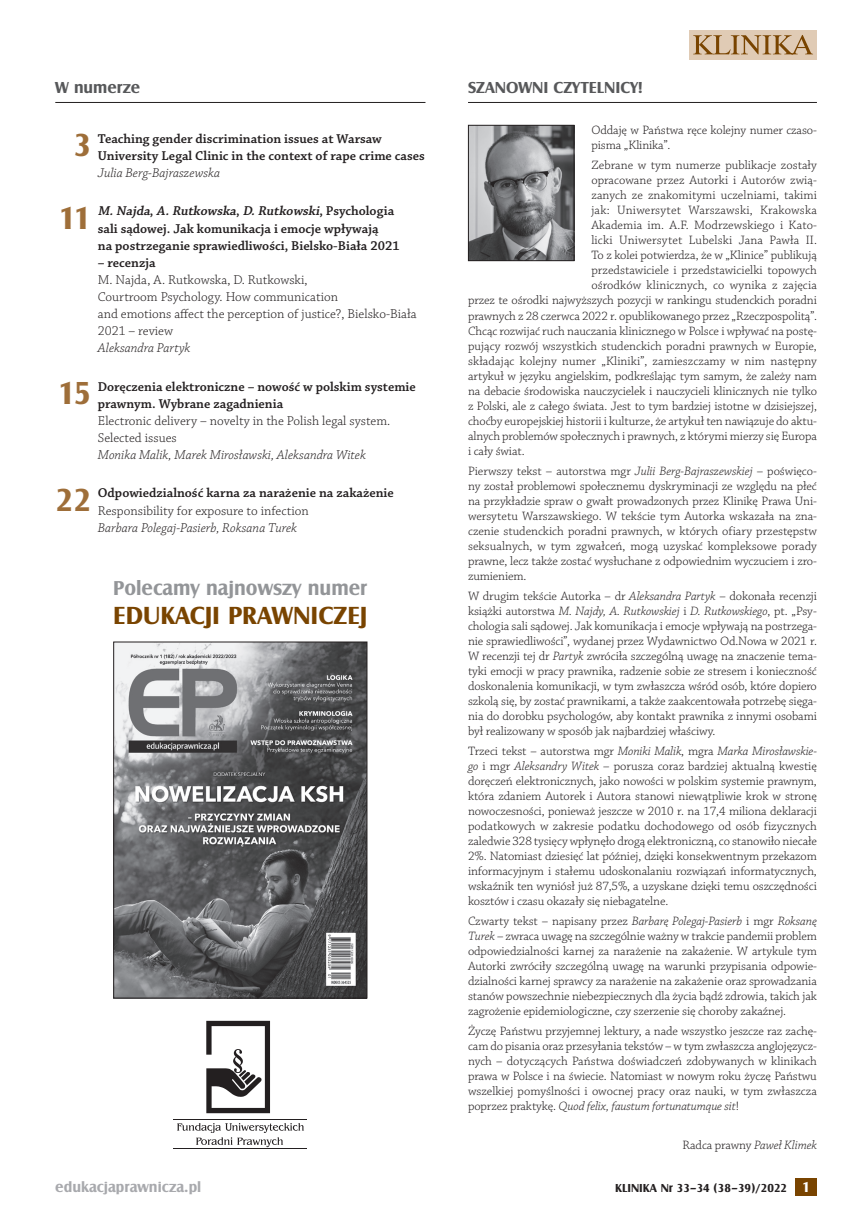
<style>
.page{position:relative;width:868px;height:1221px;background:#fff}
.page>*{position:absolute;margin:0;border:0;box-sizing:border-box;transform-origin:0 0}
.t1{font:700 33px "Castle TOT";color:#9e6e39}
.t2{font:700 25.65px "Castle TOT";color:#794400}
.t3{font:700 20.85px "Castle TOT";color:#939598}
.t4{font:700 16.5px "Castle TOT";color:#57585a}
.t5{font:700 15px "Castle TOT";color:#a8a9ad}
.t6{font:600 13.5px/17.1px "Chaparral Pro";color:#231f20}
.t7{font:300 13.5px/17.1px "Chaparral Pro";color:#231f20}
.t8{font:italic 300 13.5px "Chaparral Pro";color:#231f20}
.t9{font:300 12.75px/15px "Chaparral Pro";letter-spacing:-.005em;color:#231f20;text-align:justify}
.t10{font:300 12.75px "Chaparral Pro";letter-spacing:.015em;color:#231f20}
.t11{font:700 12px "Castle TOT";color:#231f20}
.s1{font-style:italic}
.s2{font-size:15px;color:#fff}
</style>
<div class="page">
<div style="left:795px;top:1178px;width:21px;height:17px;background:#794400"></div>
<div style="left:689px;top:30px;width:127px;height:30px;background:#e0cbb5"></div>
<svg style="left:693px;top:35px;width:119px;height:19px"></svg>
<hr style="left:468px;top:102px;width:348px;height:1px;background:#231f20">
<hr style="left:55px;top:102px;width:370px;height:1px;background:#231f20">
<img style="left:115px;top:643px;width:250px;height:353px">
<div style="left:113px;top:641px;width:254px;height:357px;border:1px solid #231f20"></div>
<svg style="left:177px;top:1123px;width:127px;height:24px"></svg>
<hr style="left:174px;top:1119px;width:133px;height:1px;background:#231f20">
<hr style="left:174px;top:1147px;width:133px;height:1px;background:#231f20">
<svg style="left:206px;top:1020px;width:64px;height:93px"></svg>
<img style="left:470px;top:127px;width:102px;height:132px">
<div style="left:468px;top:125px;width:106px;height:136px;border:1px solid #231f20"></div>
<p class="t4" style="left:55px;top:78px;width:86px">W numerze</p>
<p class="t4" style="left:468px;top:78px;width:177px">SZANOWNI CZYTELNICY!</p>
<h1 class="t1" style="left:73px;top:126px;width:20px">3</h1>
<p class="t6" style="left:98px;top:130px;width:328px">Teaching gender discrimination issues at Warsaw<br>University Legal Clinic in the context of rape crime cases</p>
<p class="t8" style="left:98px;top:165px;width:124px">Julia Berg-Bajraszewska</p>
<h1 class="t1" style="left:59px;top:198px;width:34px">11</h1>
<p class="t6" style="left:98px;top:203px;width:303px"><span class="s1">M.Najda</span>, <span class="s1">A.Rutkowska</span>, <span class="s1">D.Rutkowski</span>, P s y c h o l o g i a sali sądowej. Jak komunikacja i emocje wpływają<br>na postrzeganie sprawiedliwości, Bielsko-Biała 2021</p>
<p class="t6" style="left:98px;top:254px;width:59px">– recenzja</p>
<p class="t7" style="left:98px;top:271px;width:320px">M. Najda, A. Rutkowska, D. Rutkowski,<br>Courtroom Psychology. How communication<br>and emotions affect the perception of justice?, Bielsko-Biała 2021 – review</p>
<p class="t8" style="left:98px;top:341px;width:94px">Aleksandra Partyk</p>
<h1 class="t1" style="left:58px;top:373px;width:35px">15</h1>
<p class="t6" style="left:98px;top:378px;width:319px">Doręczenia elektroniczne – nowość w polskim systemie prawnym. Wybrane zagadnienia</p>
<p class="t7" style="left:98px;top:412px;width:294px">Electronic delivery – novelty in the Polish legal system.<br>Selected issues</p>
<p class="t8" style="left:98px;top:447px;width:269px">Monika Malik, Marek Mirosławski, Aleksandra Witek</p>
<h1 class="t1" style="left:55px;top:480px;width:38px">22</h1>
<p class="t6" style="left:98px;top:485px;width:297px">Odpowiedzialność karna za narażenie na zakażenie</p>
<p class="t7" style="left:98px;top:502px;width:212px">Responsibility for exposure to infection</p>
<p class="t8" style="left:98px;top:520px;width:201px">Barbara Polegaj-Pasierb, Roksana Turek</p>
<h3 class="t3" style="left:113px;top:575px;width:255px">Polecamy najnowszy numer</h3>
<h2 class="t2" style="left:113px;top:600px;width:256px">EDUKACJI PRAWNICZEJ</h2>
<p class="t9" style="left:591px;top:123px;width:227px">Oddaję w Państwa ręce kolejny numer czaso&shy;pisma „Klinika”.</p>
<p class="t9" style="left:591px;top:158px;width:227px">Zebrane w tym numerze publikacje zostały</p>
<p class="t9" style="left:591px;top:173px;width:227px">opracowane przez Autorki i Autorów zwią-</p>
<p class="t9" style="left:591px;top:188px;width:227px">zanych ze znakomitymi uczelniami, takimi</p>
<p class="t10" style="left:591px;top:203px;width:227px">jak: Uniwersytet Warszawski, Krakowska</p>
<p class="t9" style="left:591px;top:218px;width:227px">Akademia im. A.F. Modrzewskiego i Kato-</p>
<p class="t9" style="left:591px;top:233px;width:227px">licki Uniwersytet Lubelski Jana Pawła II.</p>
<p class="t9" style="left:591px;top:248px;width:227px">To z kolei potwierdza, że w „Klinice” publikują</p>
<p class="t9" style="left:591px;top:263px;width:227px">przedstawiciele i przedstawicielki topowych</p>
<p class="t9" style="left:591px;top:278px;width:227px">ośrodków klinicznych, co wynika z zajęcia</p>
<p class="t9" style="left:468px;top:293px;width:350px">przez te ośrodki najwyższych pozycji w rankingu studenckich poradni</p>
<p class="t9" style="left:468px;top:308px;width:350px">prawnych z 28 czerwca 2022 r. opublikowanego przez „Rzeczpospolitą”.</p>
<p class="t9" style="left:468px;top:323px;width:350px">Chcąc rozwijać ruch nauczania klinicznego w Polsce i wpływać na postę-</p>
<p class="t9" style="left:468px;top:339px;width:350px">pujący rozwój wszystkich studenckich poradni prawnych w Europie,</p>
<p class="t9" style="left:468px;top:354px;width:350px">składając kolejny numer „Kliniki”, zamieszczamy w nim następny</p>
<p class="t9" style="left:468px;top:369px;width:350px">artykuł w języku angielskim, podkreślając tym samym, że zależy nam</p>
<p class="t9" style="left:468px;top:384px;width:350px">na debacie środowiska nauczycielek i nauczycieli klinicznych nie tylko</p>
<p class="t9" style="left:468px;top:399px;width:350px">z Polski, ale z całego świata. Jest to tym bardziej istotne w dzisiejszej,</p>
<p class="t9" style="left:468px;top:414px;width:350px">choćby europejskiej historii i kulturze, że artykuł ten nawiązuje do aktu-</p>
<p class="t9" style="left:468px;top:429px;width:350px">alnych problemów społecznych i prawnych, z którymi mierzy się Europa</p>
<p class="t9" style="left:468px;top:444px;width:58px">i cały świat.</p>
<p class="t9" style="left:468px;top:463px;width:350px">Pierwszy tekst – autorstwa mgr <span class="s1">Julii Berg-Bajraszewskiej</span> – poświęco&shy;ny został problemowi społecznemu dyskryminacji ze względu na płeć na przykładzie spraw o gwałt prowadzonych przez Klinikę Prawa Uni&shy;wersytetu Warszawskiego. W tekście tym Autorka wskazała na zna&shy;czenie studenckich poradni prawnych, w których ofiary przestępstw seksualnych, w tym zgwałceń, mogą uzyskać kompleksowe porady prawne, lecz także zostać wysłuchane z odpowiednim wyczuciem i zro&shy;zumieniem.</p>
<p class="t9" style="left:468px;top:588px;width:350px">W drugim tekście Autorka – dr <span class="s1">Aleksandra Partyk</span> – dokonała recenzji książki autorstwa <span class="s1">M. Najdy, A. Rutkowskiej</span> i <span class="s1">D. Rutkowskiego</span>, pt. „Psy&shy;chologia sali sądowej. Jak komunikacja i emocje wpływają na postrzega&shy;nie sprawiedliwości”, wydanej przez Wydawnictwo Od.Nowa w 2021 r.<br>W recenzji tej dr <span class="s1">Partyk</span> zwróciła szczególną uwagę na znaczenie tema&shy;tyki emocji w pracy prawnika, radzenie sobie ze stresem i konieczność doskonalenia komunikacji, w tym zwłaszcza wśród osób, które dopiero szkolą się, by zostać prawnikami, a także zaakcentowała potrzebę sięga&shy;nia do dorobku psychologów, aby kontakt prawnika z innymi osobami był realizowany w sposób jak najbardziej właściwy.</p>
<p class="t9" style="left:468px;top:743px;width:350px">Trzeci tekst – autorstwa mgr <span class="s1">Moniki Malik</span>, mgra <span class="s1">Marka Mirosławskie&shy;go</span> i mgr <span class="s1">Aleksandry Witek</span> – porusza coraz bardziej aktualną kwestię doręczeń elektronicznych, jako nowości w polskim systemie prawnym, która zdaniem Autorek i Autora stanowi niewątpliwie krok w stronę nowoczesności, ponieważ jeszcze w 2010 r. na 17,4 miliona deklaracji podatkowych w zakresie podatku dochodowego od osób fizycznych zaledwie 328 tysięcy wpłynęło drogą elektroniczną, co stanowiło niecałe 2%. Natomiast dziesięć lat później, dzięki konsekwentnym przekazom informacyjnym i stałemu udoskonalaniu rozwiązań informatycznych, wskaźnik ten wyniósł już 87,5%, a uzyskane dzięki temu oszczędności kosztów i czasu okazały się niebagatelne.</p>
<p class="t9" style="left:468px;top:913px;width:350px">Czwarty tekst – napisany przez <span class="s1">Barbarę Polegaj-Pasierb</span> i mgr <span class="s1">Roksanę Turek</span> – zwraca uwagę na szczególnie ważny w trakcie pandemii problem odpowiedzialności karnej za narażenie na zakażenie. W artykule tym Autorki zwróciły szczególną uwagę na warunki przypisania odpowie&shy;dzialności karnej sprawcy za narażenie na zakażenie oraz sprowadzania stanów powszechnie niebezpiecznych dla życia bądź zdrowia, takich jak zagrożenie epidemiologiczne, czy szerzenie się choroby zakaźnej.</p>
<p class="t9" style="left:468px;top:1023px;width:350px">Życzę Państwu przyjemnej lektury, a nade wszystko jeszcze raz zachę&shy;cam do pisania oraz przesyłania tekstów – w tym zwłaszcza anglojęzycz&shy;nych – dotyczących Państwa doświadczeń zdobywanych w klinikach prawa w Polsce i na świecie. Natomiast w nowym roku życzę Państwu wszelkiej pomyślności i owocnej pracy oraz nauki, w tym zwłaszcza poprzez praktykę. <span class="s1">Quod felix, faustum fortunatumque sit</span>!</p>
<p class="t9" style="left:682px;top:1137px;width:136px">Radca prawny <span class="s1">Paweł Klimek</span></p>
<p class="t5" style="left:55px;top:1177px;width:147px">edukacjaprawnicza.pl</p>
<p class="t11" style="left:615px;top:1180px;width:196px">KLINIKA Nr 33–34 (38–39)/2022 <span class="s2">1</span></p>
</div>
